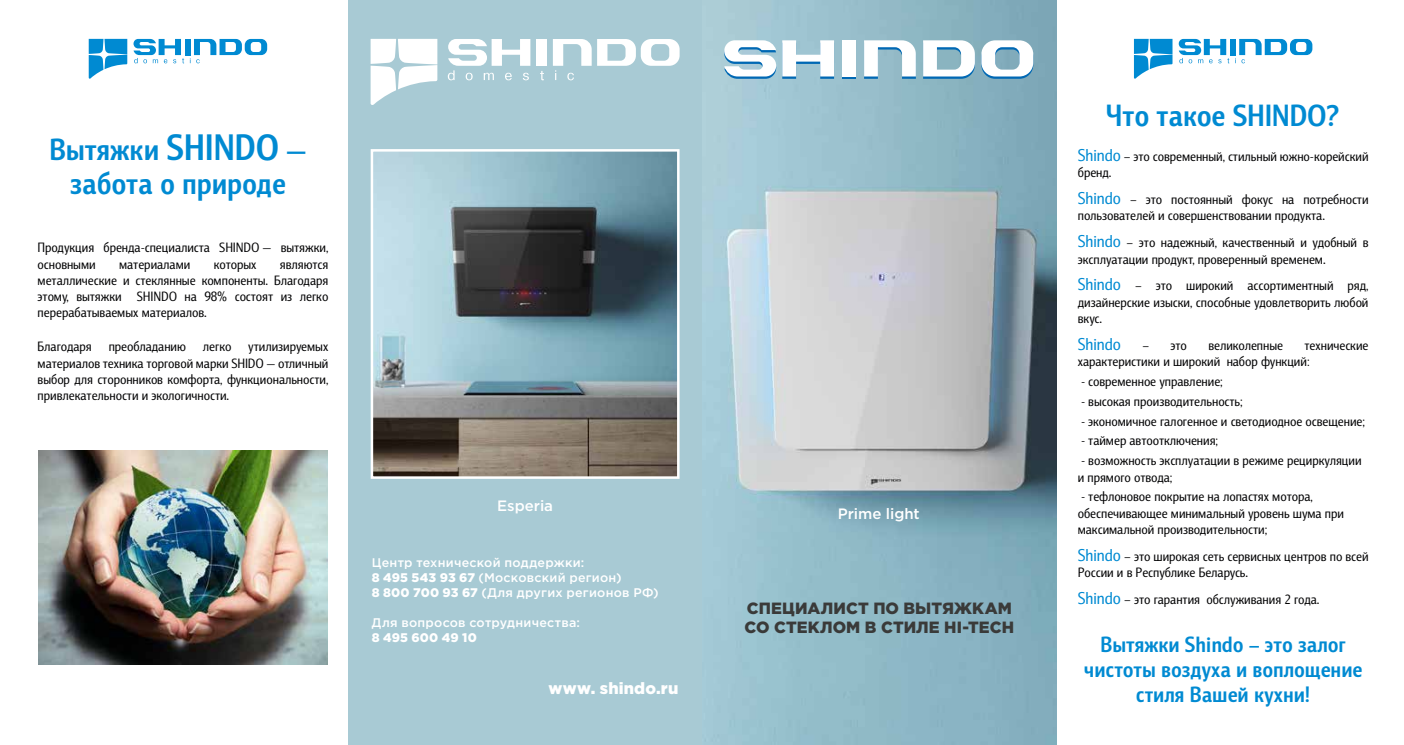
<style>
.page{position:relative;width:1404px;height:745px;background:#fff}
.page>*{position:absolute;margin:0;border:0;box-sizing:border-box;transform-origin:0 0}
.t1{font:700 31.25px/33.8px "Barnaul Grotesk";color:#008ad2;text-align:center}
.t2{font:700 22.5px/25px "Barnaul Grotesk";color:#008ad2;text-align:center}
.t3{font:17.5px "Barnaul Grotesk";color:#008ad2}
.t4{font:900 16.25px/19.5px "Gotham Pro";letter-spacing:.01em;color:#3a3a39}
.t5{font:900 16.25px "Gotham Pro";letter-spacing:.01em;color:#fff}
.t6{font:500 15px "Gotham Pro";color:#fff}
.t7{font:13.75px/16.2px "Barnaul Grotesk";color:#020203}
.t8{font:500 12.5px/15px "Gotham Pro";letter-spacing:.02em;color:#fff}
.t9{font:900 12.5px "Gotham Pro";letter-spacing:.005em;color:#fff}
.s1{font-size:37.5px}
.s2{font-weight:900}
.s3{font-size:17.5px;color:#008ad2}
</style>
<div class="page">
<img style="left:39px;top:450px;width:288px;height:214px">
<img style="left:701px;top:0;width:355px;height:744px">
<svg style="left:842px;top:76px;width:13px;height:3px"></svg>
<svg style="left:782px;top:40px;width:52px;height:39px"></svg>
<div style="left:842px;top:40px;width:13px;height:36px;background:#fff"></div>
<svg style="left:864px;top:40px;width:51px;height:39px"></svg>
<svg style="left:981px;top:40px;width:52px;height:39px"></svg>
<svg style="left:923px;top:40px;width:51px;height:39px"></svg>
<svg style="left:724px;top:40px;width:52px;height:39px"></svg>
<div style="left:348px;top:0;width:353px;height:744px;background:#a8cad4"></div>
<svg style="left:540px;top:71px;width:4px;height:9px"></svg>
<div style="left:536px;top:39px;width:10px;height:27px;background:#fff"></div>
<svg style="left:553px;top:39px;width:38px;height:41px"></svg>
<svg style="left:370px;top:39px;width:67px;height:66px"></svg>
<svg style="left:597px;top:39px;width:82px;height:27px"></svg>
<svg style="left:448px;top:39px;width:82px;height:41px"></svg>
<img style="left:373px;top:152px;width:303px;height:323px">
<div style="left:370px;top:149px;width:309px;height:329px;border:2px solid #fff"></div>
<div style="left:184px;top:39px;width:6px;height:16px;background:#008ad2"></div>
<svg style="left:89px;top:39px;width:38px;height:40px"></svg>
<svg style="left:190px;top:39px;width:77px;height:24px"></svg>
<svg style="left:133px;top:39px;width:51px;height:24px"></svg>
<svg style="left:1133px;top:39px;width:39px;height:40px"></svg>
<svg style="left:1178px;top:39px;width:134px;height:24px"></svg>
<h1 class="t1" style="left:49px;top:132px;width:259px">Вытяжки <span class="s1">SHINDO</span> — забота о природе</h1>
<p class="t7" style="left:38px;top:239px;width:292px">Продукция бренда-специалиста SHINDO — вытяжки, основными</p>
<p class="t7" style="left:119px;top:255px;width:73px">материалами</p>
<p class="t7" style="left:214px;top:255px;width:44px">которых</p>
<p class="t7" style="left:38px;top:255px;width:292px;text-align:justify;text-indent:242px">являются металлические и стеклянные компоненты. Благодаря этому, вытяжки SHINDO на 98% состоят из легко перерабатываемых материалов.</p>
<p class="t7" style="left:38px;top:338px;width:292px;text-align:justify">Благодаря преобладанию легко утилизируемых материалов техника торговой марки SHIDO — отличный выбор для сторонников комфорта, функциональности, привлекательности и экологичности.</p>
<p class="t6" style="left:497px;top:497px;width:57px">Esperia</p>
<p class="t8" style="left:372px;top:554px;width:288px">Центр технической поддержки:<br><span class="s2">8 495 543 93 67</span> (Московский регион)<br><span class="s2">8 800 700 93 67</span> (Для других регионов РФ)</p>
<p class="t8" style="left:372px;top:614px;width:210px">Для вопросов сотрудничества:</p>
<p class="t9" style="left:372px;top:629px;width:106px">8 495 600 49 10</p>
<p class="t5" style="left:548px;top:678px;width:131px">www. shindo.ru</p>
<p class="t6" style="left:837px;top:505px;width:84px">Prime light</p>
<p class="t4" style="left:744px;top:597px;width:271px">СПЕЦИАЛИСТ ПО ВЫТЯЖКАМ<br>СО СТЕКЛОМ В СТИЛЕ HI-TECH</p>
<h1 class="t1" style="left:1106px;top:98px;width:235px">Что такое SHINDO?</h1>
<p class="t7" style="left:1077px;top:148px;width:292px"><span class="s3">Shindo</span> – это современный, стильный южно-корейский бренд.</p>
<p class="t7" style="left:1077px;top:191px;width:292px"><span class="s3">Shindo</span> – это постоянный фокус на потребности пользователей и совершенствовании продукта.</p>
<p class="t7" style="left:1077px;top:234px;width:292px"><span class="s3">Shindo</span> – это надежный, качественный и удобный в эксплуатации продукт, проверенный временем.</p>
<p class="t7" style="left:1077px;top:277px;width:292px;text-align:justify"><span class="s3">Shindo</span> – это широкий ассортиментный ряд, дизайнерские изыски, способные удовлетворить любой вкус.</p>
<p class="t3" style="left:1077px;top:333px;width:45px">Shindo</p>
<p class="t7" style="left:1142px;top:337px;width:46px">– это</p>
<p class="t7" style="left:1208px;top:337px;width:76px">великолепные</p>
<p class="t7" style="left:1077px;top:337px;width:292px;text-indent:227px">технические характеристики и широкий набор функций:</p>
<p class="t7" style="left:1080px;top:373px;width:143px">- современное управление;</p>
<p class="t7" style="left:1080px;top:392px;width:163px">- высокая производительность;</p>
<p class="t7" style="left:1080px;top:412px;width:285px">- экономичное галогенное и светодиодное освещение;</p>
<p class="t7" style="left:1080px;top:432px;width:139px">- таймер автоотключения;</p>
<p class="t7" style="left:1077px;top:452px;width:285px">- возможность эксплуатации в режиме рециркуляции и прямого отвода;</p>
<p class="t7" style="left:1077px;top:488px;width:268px">- тефлоновое покрытие на лопастях мотора, обеспечивающее минимальный уровень шума при максимальной производительности;</p>
<p class="t7" style="left:1077px;top:547px;width:292px"><span class="s3">Shindo</span> – это широкая сеть сервисных центров по всей<br>России и в Республике Беларусь.</p>
<p class="t7" style="left:1077px;top:590px;width:243px"><span class="s3">Shindo</span> – это гарантия обслуживания 2 года.</p>
<h2 class="t2" style="left:1083px;top:631px;width:280px">Вытяжки Shindo – это залог чистоты воздуха и воплощение стиля Вашей кухни!</h2>
</div>
